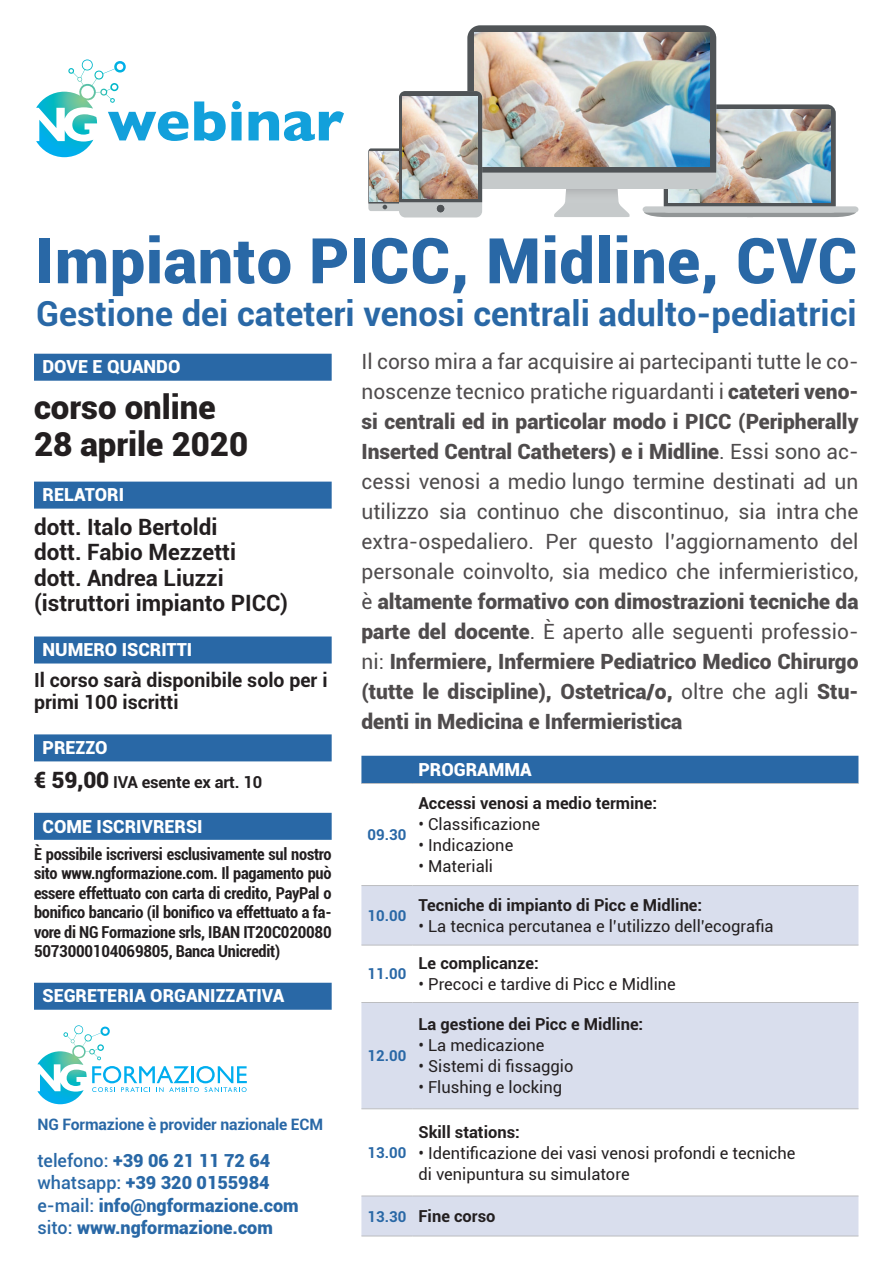
<style>
.page{position:relative;width:893px;height:1263px;background:#fff}
.page>*{position:absolute;margin:0;border:0;box-sizing:border-box;transform-origin:0 0}
.t1{font:900 63px "Roboto";letter-spacing:.01em;color:#2968a6}
.t2{font:700 57.6px "Gill Sans";color:#12a0db}
.t3{font:700 34.5px "Roboto";color:#2968a6}
.t4{font:900 33px/37.5px "Roboto";color:#231f20}
.t5{font:700 22.5px/25.5px "Roboto";color:#231f20}
.t6{font:21px/30px "Roboto";color:#231f20;text-align:justify}
.t7{font:700 19.5px/22.5px "Roboto";color:#231f20}
.t8{font:900 18px/22.5px "Roboto";color:#2968a6}
.t9{font:900 18px "Roboto";color:#fff}
.t10{font:700 condensed 16.5px/19.5px "Roboto";letter-spacing:-.015em;color:#231f20;text-align:justify}
.t11{font:16.5px/21px "Roboto";color:#231f20}
.t12{font:700 16.5px "Roboto";color:#231f20}
.t13{font:700 15.75px "Roboto";letter-spacing:-.01em;color:#2968a6}
.t14{font:700 15px "Roboto";color:#2968a6}
.s1{font-weight:900;font-size:22.5px}
.s2{font-weight:500}
.s3{font-weight:900}
.s4{font-size:15px;color:#2968a6}
</style>
<div class="page">
<img style="left:368px;top:25px;width:490px;height:192px">
<div style="left:437px;top:205px;width:7px;height:7px;background:#505457;border-radius:50%"></div>
<img style="left:403px;top:96px;width:75px;height:102px">
<svg style="left:36px;top:59px;width:90px;height:83px"></svg>
<div style="left:361px;top:756px;width:497px;height:27px;background:#2968a6"></div>
<svg style="left:361px;top:886px;width:497px;height:349px;fill:#d9deed"></svg>
<hr style="left:412px;top:885px;width:446px;height:1px;background:#bcbdc0">
<hr style="left:361px;top:945px;width:51px;height:1px;background:#bcbdc0">
<hr style="left:412px;top:945px;width:446px;height:1px;background:#bcbdc0">
<hr style="left:361px;top:1002px;width:51px;height:1px;background:#bcbdc0">
<hr style="left:412px;top:1002px;width:446px;height:1px;background:#bcbdc0">
<hr style="left:412px;top:1108px;width:446px;height:1px;background:#bcbdc0">
<hr style="left:361px;top:1195px;width:51px;height:1px;background:#bcbdc0">
<hr style="left:412px;top:1195px;width:446px;height:1px;background:#bcbdc0">
<hr style="left:361px;top:1235px;width:51px;height:1px;background:#bcbdc0">
<hr style="left:412px;top:1235px;width:446px;height:1px;background:#bcbdc0">
<hr style="left:361px;top:783px;width:51px;height:1px;background:#bcbdc0">
<hr style="left:412px;top:783px;width:446px;height:1px;background:#bcbdc0">
<hr style="left:361px;top:1108px;width:51px;height:1px;background:#bcbdc0">
<hr style="left:361px;top:885px;width:51px;height:1px;background:#bcbdc0">
<svg style="left:37px;top:1025px;width:210px;height:67px"></svg>
<div style="left:34px;top:354px;width:298px;height:27px;background:#2968a6"></div>
<div style="left:34px;top:482px;width:298px;height:27px;background:#2968a6"></div>
<div style="left:34px;top:636px;width:298px;height:27px;background:#2968a6"></div>
<div style="left:34px;top:734px;width:298px;height:27px;background:#2968a6"></div>
<div style="left:34px;top:813px;width:298px;height:27px;background:#2968a6"></div>
<div style="left:34px;top:983px;width:298px;height:27px;background:#2968a6"></div>
<h2 class="t2" style="left:107px;top:75px;width:238px">webinar</h2>
<h1 class="t1" style="left:36px;top:216px;width:823px">Impianto PICC, Midline, CVC</h1>
<h3 class="t3" style="left:36px;top:289px;width:822px">Gestione dei cateteri venosi centrali adulto-pediatrici</h3>
<p class="t9" style="left:43px;top:354px;width:139px">DOVE E QUANDO</p>
<h3 class="t4" style="left:34px;top:387px;width:216px">corso online<br>28 aprile 2020</h3>
<p class="t9" style="left:43px;top:482px;width:83px">RELATORI</p>
<p class="t5" style="left:34px;top:513px;width:256px">dott. Italo Bertoldi<br>dott. Fabio Mezzetti dott. Andrea Liuzzi (istruttori impianto PICC)</p>
<p class="t9" style="left:43px;top:637px;width:151px">NUMERO ISCRITTI</p>
<p class="t7" style="left:34px;top:668px;width:295px">Il corso sarà disponibile solo per i primi 100 iscritti</p>
<p class="t9" style="left:43px;top:735px;width:67px">PREZZO</p>
<p class="t12" style="left:34px;top:770px;width:230px"><span class="s1">€ 59,00</span> IVA esente ex art. 10</p>
<p class="t9" style="left:43px;top:813px;width:162px">COME ISCRIVRERSI</p>
<p class="t10" style="left:34px;top:844px;width:299px">È possibile iscriversi esclusivamente sul nostro sito www.ngformazione.com. Il pagamento può essere effettuato con carta di credito, PayPal o bonifico bancario (il bonifico va effettuato a fa&shy;vore di NG Formazione srls, IBAN IT20C020080<br>5073000104069805, Banca Unicredit)</p>
<p class="t9" style="left:43px;top:983px;width:243px">SEGRETERIA ORGANIZZATIVA</p>
<p class="t13" style="left:37px;top:1113px;width:287px">NG Formazione è provider nazionale ECM</p>
<p class="t8" style="left:37px;top:1148px;width:263px"><span class="s2">telefono:</span> +39 06 21 11 72 64 <span class="s2">whatsapp:</span> +39 320 0155984 <span class="s2">e-mail:</span> info@ngformazione.com <span class="s2">sito:</span> www.ngformazione.com</p>
<p class="t6" style="left:361px;top:345px;width:499px">Il corso mira a far acquisire ai partecipanti tutte le co&shy;noscenze tecnico‐pratiche riguardanti i <span class="s3">cateteri veno&shy;si centrali ed in particolar modo i PICC (Peripherally Inserted Central Catheters) e i Midline</span>. Essi sono ac&shy;cessi venosi a medio‐lungo termine destinati ad un utilizzo sia continuo che discontinuo, sia intra‐che extra-ospedaliero. Per questo l’aggiornamento del personale coinvolto, sia medico che infermieristico, è <span class="s3">altamente formativo con dimostrazioni tecniche da parte del docente</span>. È aperto alle seguenti professio&shy;ni: <span class="s3">Infermiere, Infermiere Pediatrico Medico Chirurgo (tutte le discipline), Ostetrica/o,</span> oltre che agli <span class="s3">Stu&shy;denti in Medicina e Infermieristica</span></p>
<p class="t9" style="left:418px;top:757px;width:115px">PROGRAMMA</p>
<p class="t14" style="left:368px;top:824px;width:40px">09.30</p>
<p class="t14" style="left:368px;top:905px;width:40px">10.00</p>
<p class="t14" style="left:368px;top:963px;width:40px">11.00</p>
<p class="t14" style="left:368px;top:1045px;width:40px">12.00</p>
<p class="t12" style="left:418px;top:792px;width:240px">Accessi venosi a medio termine:</p>
<p class="t11" style="left:418px;top:813px;width:123px">• Classificazione</p>
<p class="t11" style="left:418px;top:834px;width:96px">• Indicazione</p>
<p class="t11" style="left:418px;top:855px;width:76px">• Materiali</p>
<p class="t12" style="left:418px;top:893px;width:285px">Tecniche di impianto di Picc e Midline:</p>
<p class="t11" style="left:418px;top:915px;width:357px">• La tecnica percutanea e l’utilizzo dell’ecografia</p>
<p class="t12" style="left:418px;top:952px;width:122px">Le complicanze:</p>
<p class="t11" style="left:418px;top:973px;width:259px">• Precoci e tardive di Picc e Midline</p>
<p class="t12" style="left:418px;top:1013px;width:226px">La gestione dei Picc e Midline:</p>
<p class="t11" style="left:418px;top:1034px;width:128px">• La medicazione</p>
<p class="t11" style="left:418px;top:1055px;width:156px">• Sistemi di fissaggio</p>
<p class="t11" style="left:418px;top:1076px;width:145px">• Flushing e locking</p>
<p class="t12" style="left:418px;top:1120px;width:103px">Skill stations:</p>
<p class="t11" style="left:418px;top:1141px;width:379px">• Identificazione dei vasi venosi profondi e tecniche di venipuntura su simulatore</p>
<p class="t12" style="left:368px;top:1205px;width:129px"><span class="s4">13.30</span> Fine corso</p>
<p class="t14" style="left:368px;top:1142px;width:40px">13.00</p>
</div>
